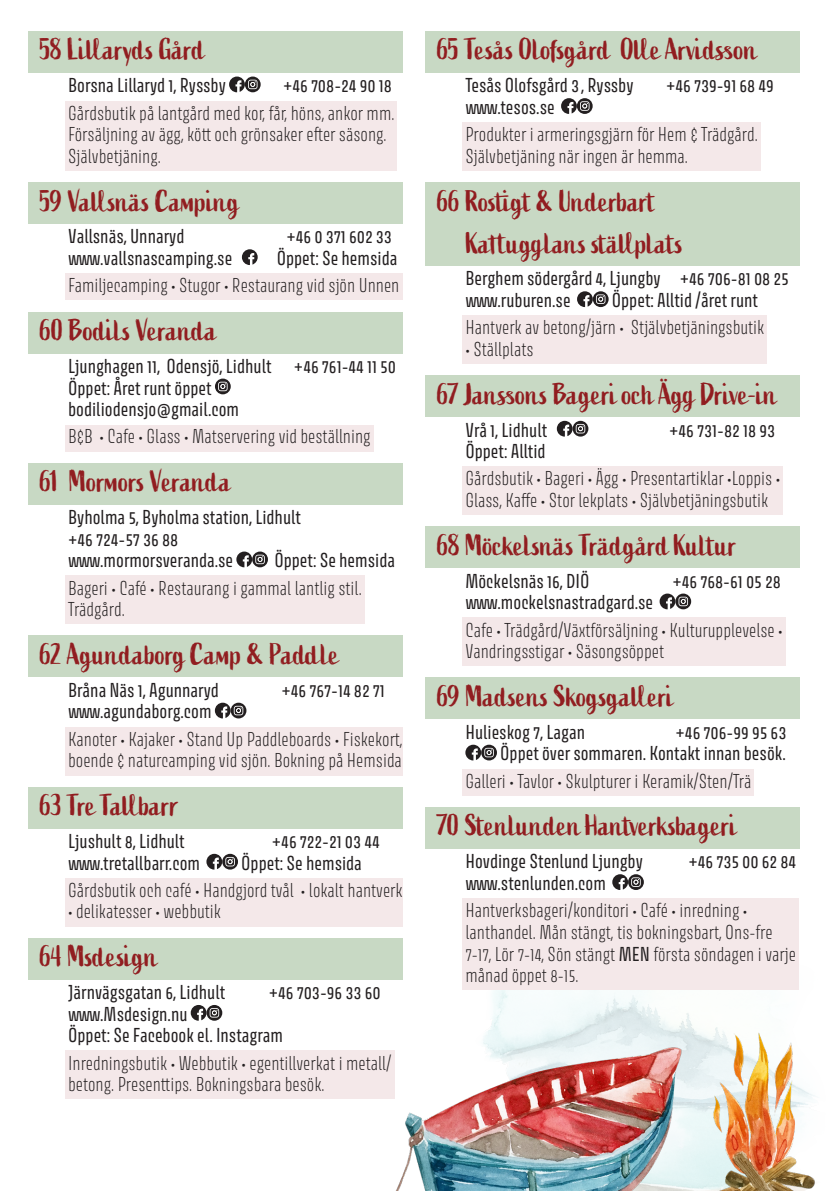
<style>
.page{position:relative;width:840px;height:1191px;background:#fff}
.page>*{position:absolute;margin:0;border:0;box-sizing:border-box;transform-origin:0 0}
.plats{font:30px/42px "Active";color:#911d20}
.plats-2{font:30px "Active";letter-spacing:.02em;color:#911d20}
.plats-3{font:30px "Active";letter-spacing:-.02em;color:#911d20}
.infotext_rosa{font:18px/21.6px "Avory I Latn El";color:#231f20}
.adresstext{font:18px/21.6px "Avory I Latn";color:#231f20}
.s1{font-family:"Avory I Latn"}
</style>
<div class="page">
<img style="left:491px;top:911px;width:308px;height:115px">
<img style="left:684px;top:1017px;width:131px;height:174px">
<img style="left:394px;top:1026px;width:305px;height:165px">
<div style="left:28px;top:31px;width:375px;height:42px;background:#c8d9c4"></div>
<div style="left:65px;top:101px;width:332px;height:70px;background:#f4e8e9"></div>
<div style="left:28px;top:182px;width:375px;height:42px;background:#c8d9c4"></div>
<div style="left:65px;top:273px;width:337px;height:27px;background:#f4e8e9"></div>
<div style="left:28px;top:312px;width:375px;height:41px;background:#c8d9c4"></div>
<div style="left:65px;top:425px;width:308px;height:26px;background:#f4e8e9"></div>
<div style="left:28px;top:463px;width:375px;height:41px;background:#c8d9c4"></div>
<div style="left:65px;top:576px;width:299px;height:48px;background:#f4e8e9"></div>
<div style="left:28px;top:635px;width:375px;height:42px;background:#c8d9c4"></div>
<div style="left:65px;top:727px;width:338px;height:48px;background:#f4e8e9"></div>
<div style="left:28px;top:787px;width:375px;height:41px;background:#c8d9c4"></div>
<div style="left:65px;top:878px;width:338px;height:48px;background:#f4e8e9"></div>
<div style="left:28px;top:938px;width:375px;height:41px;background:#c8d9c4"></div>
<div style="left:65px;top:1050px;width:329px;height:49px;background:#f4e8e9"></div>
<svg style="left:229px;top:77px;width:31px;height:15px"></svg>
<svg style="left:242px;top:249px;width:15px;height:16px"></svg>
<svg style="left:215px;top:378px;width:15px;height:16px"></svg>
<svg style="left:236px;top:551px;width:32px;height:16px"></svg>
<svg style="left:215px;top:702px;width:31px;height:16px"></svg>
<svg style="left:206px;top:854px;width:32px;height:15px"></svg>
<svg style="left:191px;top:1005px;width:31px;height:15px"></svg>
<div style="left:425px;top:31px;width:374px;height:42px;background:#c8d9c4"></div>
<div style="left:462px;top:122px;width:298px;height:49px;background:#f4e8e9"></div>
<div style="left:425px;top:182px;width:374px;height:84px;background:#c8d9c4"></div>
<div style="left:462px;top:315px;width:304px;height:49px;background:#f4e8e9"></div>
<div style="left:425px;top:375px;width:374px;height:42px;background:#c8d9c4"></div>
<div style="left:462px;top:467px;width:320px;height:48px;background:#f4e8e9"></div>
<div style="left:425px;top:526px;width:374px;height:42px;background:#c8d9c4"></div>
<div style="left:462px;top:618px;width:323px;height:48px;background:#f4e8e9"></div>
<div style="left:425px;top:677px;width:374px;height:42px;background:#c8d9c4"></div>
<div style="left:462px;top:769px;width:291px;height:26px;background:#f4e8e9"></div>
<div style="left:425px;top:807px;width:374px;height:41px;background:#c8d9c4"></div>
<div style="left:462px;top:898px;width:336px;height:92px;background:#f4e8e9"></div>
<svg style="left:561px;top:98px;width:31px;height:16px"></svg>
<svg style="left:577px;top:291px;width:31px;height:16px"></svg>
<svg style="left:556px;top:421px;width:32px;height:15px"></svg>
<svg style="left:659px;top:593px;width:31px;height:16px"></svg>
<svg style="left:465px;top:744px;width:31px;height:16px"></svg>
<svg style="left:612px;top:874px;width:31px;height:16px"></svg>
<p class="plats" style="left:40px;top:29px;width:166px">58 Lillaryds Gård</p>
<p class="adresstext" style="left:68px;top:75px;width:159px">Borsna Lillaryd 1, Ryssby</p>
<p class="adresstext" style="left:283px;top:75px;width:110px">+46 708-24 90 18</p>
<p class="infotext_rosa" style="left:68px;top:102px;width:327px">Gårdsbutik på lantgård med kor, får, höns, ankor mm.<br>Försäljning av ägg, kött och grönsaker efter säsong.<br>Självbetjäning.</p>
<p class="plats" style="left:40px;top:181px;width:201px">59 Vallsnäs Camping</p>
<p class="adresstext" style="left:68px;top:226px;width:118px">Vallsnäs, Unnaryd</p>
<p class="adresstext" style="left:286px;top:226px;width:107px">+46 0 371 602 33</p>
<p class="adresstext" style="left:68px;top:247px;width:166px">www.vallsnascamping.se</p>
<p class="adresstext" style="left:276px;top:247px;width:122px">Öppet: Se hemsida</p>
<p class="infotext_rosa" style="left:68px;top:275px;width:333px">Familjecamping • Stugor • Restaurang vid sjön Unnen</p>
<p class="plats-2" style="left:40px;top:313px;width:178px">60 Bodils Veranda</p>
<p class="adresstext" style="left:68px;top:355px;width:329px">Ljunghagen 11, Odensjö, Lidhult +46 761-44 11 50</p>
<p class="adresstext" style="left:68px;top:377px;width:172px">Öppet: Året runt öppet bodiliodensjo@gmail.com</p>
<p class="infotext_rosa" style="left:68px;top:426px;width:304px">B&amp;B • Cafe • Glass • Matservering vid beställning</p>
<p class="plats" style="left:40px;top:461px;width:192px">61 Mormors Veranda</p>
<p class="adresstext" style="left:68px;top:506px;width:234px">Byholma 5, Byholma station, Lidhult</p>
<p class="adresstext" style="left:68px;top:528px;width:112px">+46 724-57 36 88</p>
<p class="adresstext" style="left:68px;top:549px;width:166px">www.mormorsveranda.se</p>
<p class="adresstext" style="left:274px;top:549px;width:122px">Öppet: Se hemsida</p>
<p class="infotext_rosa" style="left:68px;top:577px;width:295px">Bageri • Café • Restaurang i gammal lantlig stil.<br>Trädgård.</p>
<p class="plats" style="left:40px;top:634px;width:300px">62 Agundaborg Camp &amp; Paddle</p>
<p class="adresstext" style="left:68px;top:679px;width:152px">Bråna Näs 1, Agunnaryd</p>
<p class="adresstext" style="left:281px;top:679px;width:105px">+46 767-14 82 71</p>
<p class="adresstext" style="left:68px;top:700px;width:145px">www.agundaborg.com</p>
<p class="infotext_rosa" style="left:68px;top:728px;width:336px">Kanoter • Kajaker • Stand Up Paddleboards • Fiskekort, boende &amp; naturcamping vid sjön. Bokning på Hemsida</p>
<p class="plats-3" style="left:40px;top:788px;width:141px">63 Tre Tallbarr</p>
<p class="adresstext" style="left:68px;top:830px;width:118px">Ljushult 8, Lidhult</p>
<p class="adresstext" style="left:272px;top:830px;width:109px">+46 722-21 03 44</p>
<p class="adresstext" style="left:68px;top:852px;width:133px">www.tretallbarr.com</p>
<p class="adresstext" style="left:241px;top:852px;width:122px">Öppet: Se hemsida</p>
<p class="infotext_rosa" style="left:68px;top:879px;width:336px">Gårdsbutik och café • Handgjord tvål • lokalt hantverk</p>
<p class="infotext_rosa" style="left:68px;top:901px;width:154px">• delikatesser • webbutik</p>
<p class="plats" style="left:40px;top:936px;width:119px">64 Msdesign</p>
<p class="adresstext" style="left:68px;top:981px;width:158px">Järnvägsgatan 6, Lidhult</p>
<p class="adresstext" style="left:268px;top:981px;width:113px">+46 703-96 33 60</p>
<p class="adresstext" style="left:68px;top:1003px;width:121px">www.Msdesign.nu</p>
<p class="adresstext" style="left:68px;top:1024px;width:216px">Öppet: Se Facebook el. Instagram</p>
<p class="infotext_rosa" style="left:68px;top:1052px;width:324px">Inredningsbutik • Webbutik • egentillverkat i metall/ betong. Presenttips. Bokningsbara besök.</p>
<p class="plats" style="left:437px;top:29px;width:321px">65 Tesås Olofsgård Olle Arvidsson</p>
<p class="adresstext" style="left:465px;top:75px;width:170px">Tesås Olofsgård 3, Ryssby</p>
<p class="adresstext" style="left:665px;top:75px;width:109px">+46 739-91 68 49</p>
<p class="adresstext" style="left:465px;top:96px;width:91px">www.tesos.se</p>
<p class="infotext_rosa" style="left:465px;top:124px;width:294px">Produkter i armeringsgjärn för Hem &amp; Trädgård.<br>Självbetjäning när ingen är hemma.</p>
<p class="plats" style="left:465px;top:181px;width:219px;text-indent:-28px">66 Rostigt &amp; Underbart<br>Kattugglans ställplats</p>
<p class="adresstext" style="left:465px;top:268px;width:325px">Berghem södergård 4, Ljungby +46 706-81 08 25</p>
<p class="adresstext" style="left:465px;top:289px;width:107px">www.ruburen.se</p>
<p class="adresstext" style="left:611px;top:289px;width:148px">Öppet: Alltid /året runt</p>
<p class="infotext_rosa" style="left:465px;top:317px;width:300px">Hantverk av betong/järn • Stjälvbetjäningsbutik</p>
<p class="infotext_rosa" style="left:465px;top:338px;width:70px">• Ställplats</p>
<p class="plats" style="left:437px;top:374px;width:340px">67 Janssons Bageri och Ägg Drive-in</p>
<p class="adresstext" style="left:465px;top:419px;width:83px">Vrå 1, Lidhult</p>
<p class="adresstext" style="left:668px;top:419px;width:107px">+46 731-82 18 93</p>
<p class="adresstext" style="left:465px;top:440px;width:82px">Öppet: Alltid</p>
<p class="infotext_rosa" style="left:465px;top:468px;width:316px">Gårdsbutik • Bageri • Ägg • Presentartiklar •Loppis •<br>Glass, Kaffe • Stor lekplats • Självbetjäningsbutik</p>
<p class="plats-2" style="left:437px;top:528px;width:301px">68 Möckelsnäs Trädgård Kultur</p>
<p class="adresstext" style="left:465px;top:570px;width:126px">Möckelsnäs 16, DIÖ</p>
<p class="adresstext" style="left:672px;top:570px;width:110px">+46 768-61 05 28</p>
<p class="adresstext" style="left:465px;top:591px;width:189px">www.mockelsnastradgard.se</p>
<p class="infotext_rosa" style="left:465px;top:619px;width:319px">Cafe • Trädgård/Växtförsäljning • Kulturupplevelse •<br>Vandringsstigar • Säsongsöppet</p>
<p class="plats" style="left:437px;top:676px;width:238px">69 Madsens Skogsgalleri</p>
<p class="adresstext" style="left:465px;top:721px;width:121px">Hulieskog 7, Lagan</p>
<p class="adresstext" style="left:675px;top:721px;width:112px">+46 706-99 95 63</p>
<p class="adresstext" style="left:500px;top:742px;width:287px">Öppet över sommaren. Kontakt innan besök.</p>
<p class="infotext_rosa" style="left:465px;top:770px;width:287px">Galleri • Tavlor • Skulpturer i Keramik/Sten/Trä</p>
<p class="plats-2" style="left:437px;top:808px;width:301px">70 Stenlunden Hantverksbageri</p>
<p class="adresstext" style="left:465px;top:850px;width:179px">Hovdinge Stenlund Ljungby</p>
<p class="adresstext" style="left:688px;top:850px;width:109px">+46 735 00 62 84</p>
<p class="adresstext" style="left:465px;top:872px;width:142px">www.stenlunden.com</p>
<p class="infotext_rosa" style="left:465px;top:899px;width:332px">Hantverksbageri/konditori • Café • inredning • lanthandel. Mån stängt, tis bokningsbart, Ons-fre 7-17, Lör 7-14, Sön stängt <span class="s1">MEN</span> första söndagen i varje månad öppet 8-15.</p>
</div>
